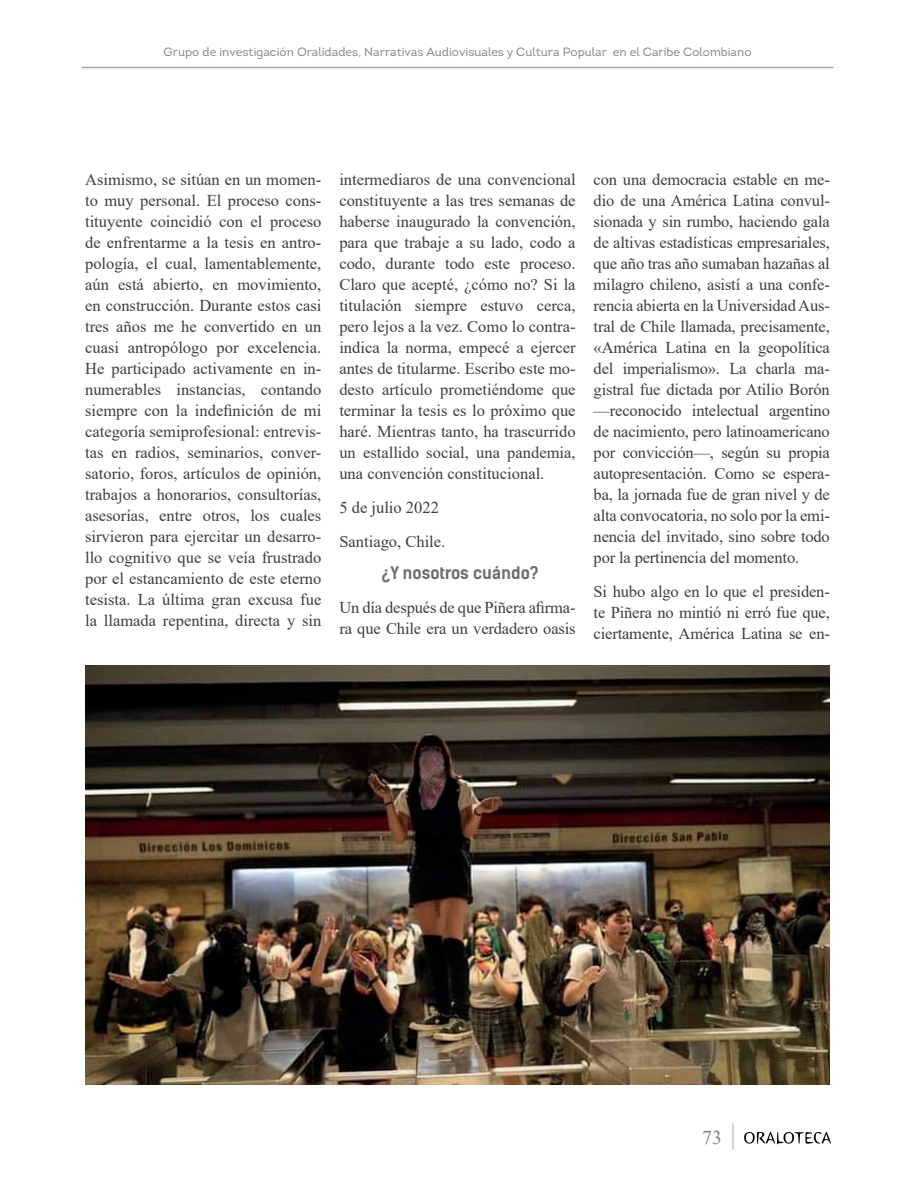
<style>
.page{position:relative;width:915px;height:1191px;background:#fff}
.page>*{position:absolute;margin:0;border:0;box-sizing:border-box;transform-origin:0 0}
.t1{font:19.5px "Times New Roman";color:#808285}
.t2{font:16.5px/21px "Times New Roman";letter-spacing:-.01em;color:#3e3e3f;text-align:justify}
.t3{font:700 16.5px "Kelson Sans";color:#6c6d70}
.t4{font:12px "Intro";color:#808285}
</style>
<div class="page">
<svg style="left:744px;top:1131px;width:86px;height:13px"></svg>
<svg style="left:732px;top:1123px;width:1px;height:26px"></svg>
<hr style="left:81px;top:67px;width:752px;height:1px;background:#a8a9ad">
<img style="left:85px;top:665px;width:744px;height:419px">
<p class="t4" style="left:163px;top:44px;width:589px">Grupo de investigación Oralidades, Narrativas Audiovisuales y Cultura Popular en el Caribe Colombiano</p>
<p class="t2" style="left:85px;top:168px;width:238px">Asimismo, se sitúan en un momen&shy;to muy personal. El proceso cons&shy;tituyente coincidió con el proceso de enfrentarme a la tesis en antro&shy;pología, el cual, lamentablemente, aún está abierto, en movimiento, en construcción. Durante estos casi tres años me he convertido en un cuasi antropólogo por excelencia.<br>He participado activamente en in&shy;numerables instancias, contando siempre con la indefinición de mi categoría semiprofesional: entrevis&shy;tas en radios, seminarios, conver&shy;satorio, foros, artículos de opinión, trabajos a honorarios, consultorías, asesorías, entre otros, los cuales sirvieron para ejercitar un desarro&shy;llo cognitivo que se veía frustrado por el estancamiento de este eterno tesista. La última gran excusa fue la llamada repentina, directa y sin</p>
<p class="t2" style="left:339px;top:168px;width:238px">intermediaros de una convencional constituyente a las tres semanas de haberse inaugurado la convención, para que trabaje a su lado, codo a codo, durante todo este proceso.<br>Claro que acepté, ¿cómo no? Si la titulación siempre estuvo cerca, pero lejos a la vez. Como lo contra&shy;indica la norma, empecé a ejercer antes de titularme. Escribo este mo&shy;desto artículo prometiéndome que terminar la tesis es lo próximo que haré. Mientras tanto, ha trascurrido un estallido social, una pandemia, una convención constitucional.</p>
<p class="t2" style="left:339px;top:490px;width:107px;line-height:33.8px">5 de julio 2022<br>Santiago, Chile.</p>
<p class="t3" style="left:382px;top:562px;width:158px">¿Y nosotros cuándo?</p>
<p class="t2" style="left:339px;top:596px;width:238px">Un día después de que Piñera afirma&shy;ra que Chile era un verdadero oasis</p>
<p class="t2" style="left:593px;top:168px;width:238px">con una democracia estable en me&shy;dio de una América Latina convul&shy;sionada y sin rumbo, haciendo gala de altivas estadísticas empresariales, que año tras año sumaban hazañas al milagro chileno, asistí a una confe&shy;rencia abierta en la Universidad Aus&shy;tral de Chile llamada, precisamente, «América Latina en la geopolítica del imperialismo». La charla ma&shy;gistral fue dictada por Atilio Borón —reconocido intelectual argentino de nacimiento, pero latinoamericano por convicción—, según su propia autopresentación. Como se espera&shy;ba, la jornada fue de gran nivel y de alta convocatoria, no solo por la emi&shy;nencia del invitado, sino sobre todo por la pertinencia del momento.</p>
<p class="t2" style="left:593px;top:580px;width:238px">Si hubo algo en lo que el presiden&shy;te Piñera no mintió ni erró fue que, ciertamente, América Latina se en-</p>
<p class="t1" style="left:702px;top:1123px;width:21px">73</p>
</div>
